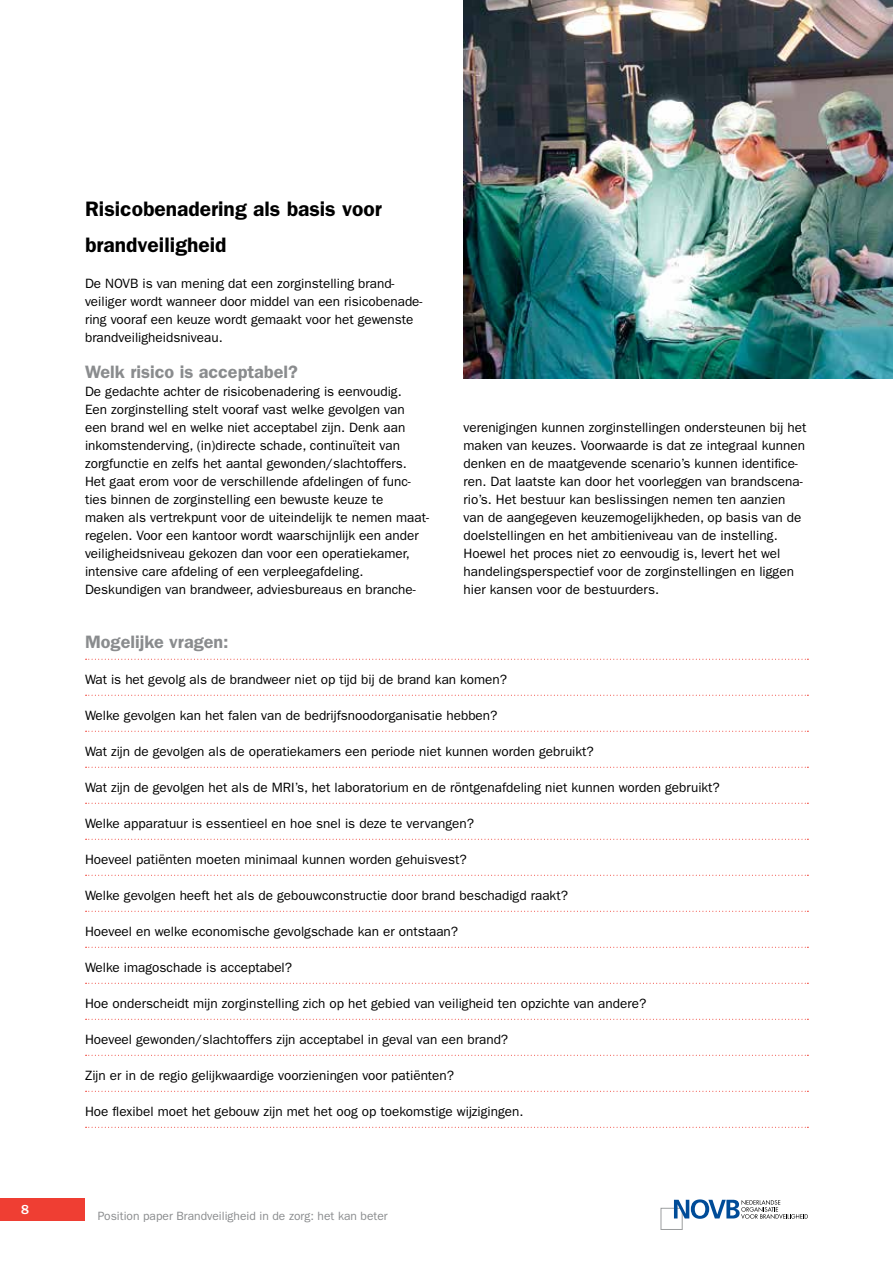
<style>
.page{position:relative;width:893px;height:1263px;background:#fff}
.page>*{position:absolute;margin:0;border:0;box-sizing:border-box;transform-origin:0 0}
.t1{font:600 21px/36px "Franklin Gothic";color:#000}
.t2{font:600 18px "Franklin Gothic";color:#8a8c8e}
.t3{font:13.5px/18px "Franklin Gothic";color:#000}
.t4{font:500 13.5px "Franklin Gothic";color:#fff}
.t5{font:12px "Franklin Gothic";color:#8a8c8e}
</style>
<div class="page">
<div style="left:0;top:1198px;width:85px;height:22px;background:#ef3e33"></div>
<div style="left:661px;top:1208px;width:21px;height:22px;border:1px solid #9c9e9f"></div>
<svg style="left:674px;top:1199px;width:134px;height:20px"></svg>
<img style="left:463px;top:0;width:430px;height:378px">
<svg style="left:86px;top:659px;width:722px;height:1px"></svg>
<svg style="left:86px;top:695px;width:722px;height:1px"></svg>
<svg style="left:86px;top:731px;width:722px;height:1px"></svg>
<svg style="left:86px;top:767px;width:722px;height:1px"></svg>
<svg style="left:86px;top:803px;width:722px;height:1px"></svg>
<svg style="left:86px;top:839px;width:722px;height:1px"></svg>
<svg style="left:86px;top:875px;width:722px;height:1px"></svg>
<svg style="left:86px;top:911px;width:722px;height:1px"></svg>
<svg style="left:86px;top:947px;width:722px;height:1px"></svg>
<svg style="left:86px;top:983px;width:722px;height:1px"></svg>
<svg style="left:86px;top:1019px;width:722px;height:1px"></svg>
<svg style="left:86px;top:1055px;width:722px;height:1px"></svg>
<svg style="left:86px;top:1091px;width:722px;height:1px"></svg>
<svg style="left:86px;top:1127px;width:722px;height:1px"></svg>
<p class="t4" style="left:21px;top:1202px;width:9px">8</p>
<h1 class="t1" style="left:85px;top:191px;width:298px">Risicobenadering als basis voor brandveiligheid</h1>
<p class="t3" style="left:85px;top:275px;width:339px">De NOVB is van mening dat een zorginstelling brand&shy;veiliger wordt wanneer door middel van een risicobenade&shy;ring vooraf een keuze wordt gemaakt voor het gewenste brandveiligheidsniveau.</p>
<h2 class="t2" style="left:85px;top:361px;width:214px">Welk risico is acceptabel?</h2>
<p class="t3" style="left:85px;top:383px;width:346px">De gedachte achter de risicobenadering is eenvoudig.<br>Een zorginstelling stelt vooraf vast welke gevolgen van een brand wel en welke niet acceptabel zijn. Denk aan inkomstenderving, (in)directe schade, continuïteit van zorgfunctie en zelfs het aantal gewonden/slachtoffers.<br>Het gaat erom voor de verschillende afdelingen of func&shy;ties binnen de zorginstelling een bewuste keuze te<br>maken als vertrekpunt voor de uiteindelijk te nemen maat&shy;regelen. Voor een kantoor wordt waarschijnlijk een ander veiligheidsniveau gekozen dan voor een operatiekamer, intensive care afdeling of een verpleegafdeling.<br>Deskundigen van brandweer, adviesbureaus en branche-</p>
<p class="t3" style="left:463px;top:418px;width:344px">verenigingen kunnen zorginstellingen ondersteunen bij het maken van keuzes. Voorwaarde is dat ze integraal kunnen denken en de maatgevende scenario’s kunnen identifice&shy;ren. Dat laatste kan door het voorleggen van brandscena&shy;rio’s. Het bestuur kan beslissingen nemen ten aanzien van de aangegeven keuzemogelijkheden, op basis van de doelstellingen en het ambitieniveau van de instelling.<br>Hoewel het proces niet zo eenvoudig is, levert het wel handelingsperspectief voor de zorginstellingen en liggen hier kansen voor de bestuurders.</p>
<h2 class="t2" style="left:85px;top:631px;width:145px">Mogelijke vragen:</h2>
<p class="t3" style="left:85px;top:671px;width:423px">Wat is het gevolg als de brandweer niet op tijd bij de brand kan komen?</p>
<p class="t3" style="left:85px;top:707px;width:414px">Welke gevolgen kan het falen van de bedrijfsnoodorganisatie hebben?</p>
<p class="t3" style="left:85px;top:743px;width:510px">Wat zijn de gevolgen als de operatiekamers een periode niet kunnen worden gebruikt?</p>
<p class="t3" style="left:85px;top:779px;width:636px">Wat zijn de gevolgen het als de MRI’s, het laboratorium en de röntgenafdeling niet kunnen worden gebruikt?</p>
<p class="t3" style="left:85px;top:815px;width:390px">Welke apparatuur is essentieel en hoe snel is deze te vervangen?</p>
<p class="t3" style="left:85px;top:851px;width:383px">Hoeveel patiënten moeten minimaal kunnen worden gehuisvest?</p>
<p class="t3" style="left:85px;top:887px;width:484px">Welke gevolgen heeft het als de gebouwconstructie door brand beschadigd raakt?</p>
<p class="t3" style="left:85px;top:923px;width:375px">Hoeveel en welke economische gevolgschade kan er ontstaan?</p>
<p class="t3" style="left:85px;top:959px;width:209px">Welke imagoschade is acceptabel?</p>
<p class="t3" style="left:85px;top:995px;width:563px">Hoe onderscheidt mijn zorginstelling zich op het gebied van veiligheid ten opzichte van andere?</p>
<p class="t3" style="left:85px;top:1031px;width:425px">Hoeveel gewonden/slachtoffers zijn acceptabel in geval van een brand?</p>
<p class="t3" style="left:85px;top:1067px;width:371px">Zijn er in de regio gelijkwaardige voorzieningen voor patiënten?</p>
<p class="t3" style="left:85px;top:1103px;width:440px">Hoe flexibel moet het gebouw zijn met het oog op toekomstige wijzigingen.</p>
<p class="t5" style="left:98px;top:1209px;width:291px">Position paper Brandveiligheid in de zorg: het kan beter</p>
</div>
